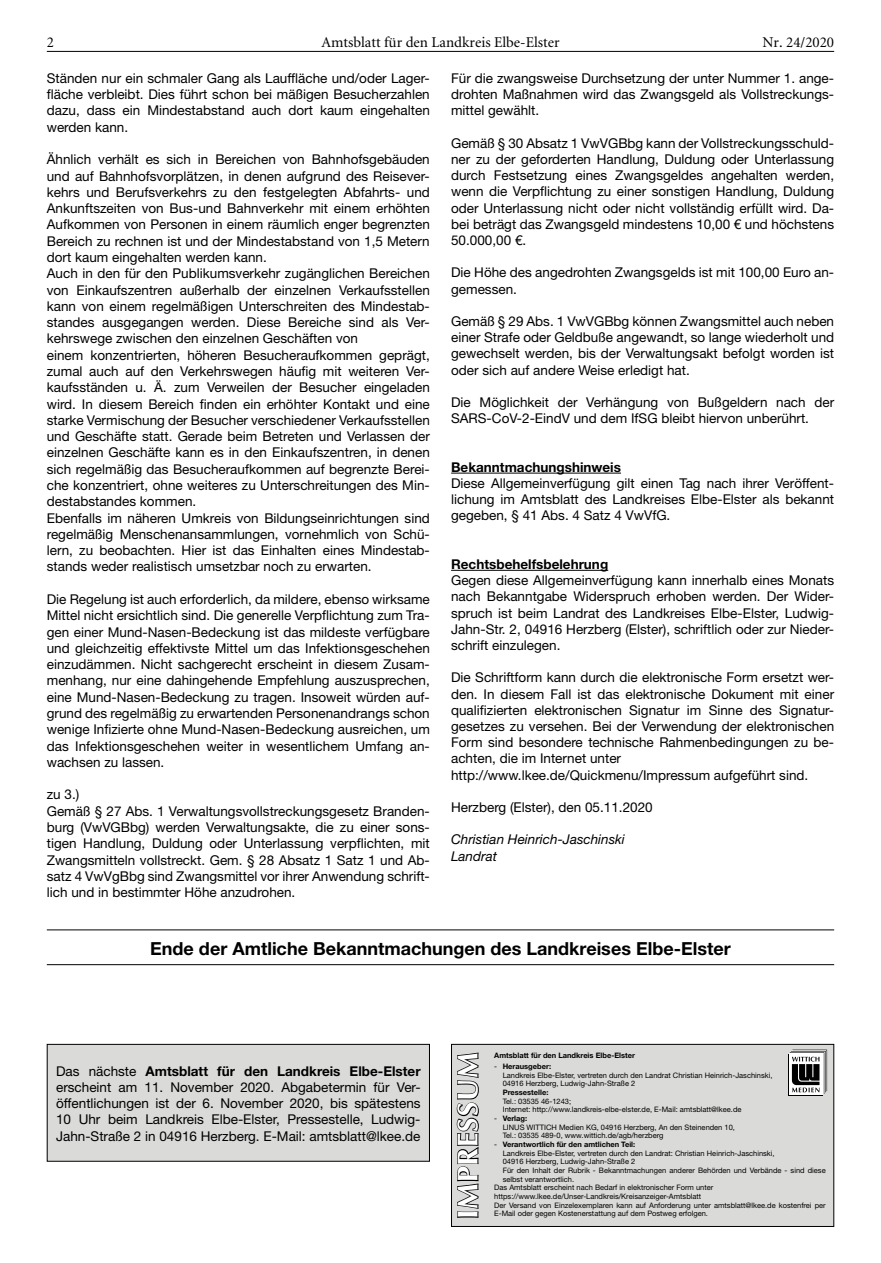
<style>
.page{position:relative;width:881px;height:1263px;background:#fff}
.page>*{position:absolute;margin:0;border:0;box-sizing:border-box;transform-origin:0 0}
.t1{font:700 28.65px "Optima LT";letter-spacing:.035em;color:#fff}
.t2{font:700 18px "Helvetica Neue LT";color:#000}
.t3{font:15px "Minion";color:#000}
.t4{font:13.5px/16.4px "Helvetica Neue LT";color:#000;text-align:justify}
.t5{font:700 13.5px "Helvetica Neue LT";color:#000}
.t6{font:italic 13.5px/16.2px "Helvetica Neue LT";color:#000}
.t7{font:7.5px/8.7px "Helvetica Neue LT";color:#000}
.t8{font:700 7.5px "Helvetica Neue LT";color:#000}
.s1{font-weight:700}
.s2{font-weight:400}
</style>
<div class="page">
<hr style="left:47px;top:51px;width:786px;height:1px;background:#000">
<hr style="left:451px;top:473px;width:169px;height:1px;background:#000">
<hr style="left:451px;top:570px;width:157px;height:1px;background:#000">
<hr style="left:47px;top:929px;width:786px;height:1px;background:#000">
<hr style="left:47px;top:964px;width:786px;height:1px;background:#000">
<div style="left:47px;top:1044px;width:382px;height:117px;background:#dadad9"></div>
<div style="left:47px;top:1044px;width:382px;height:117px;border:1px solid #000"></div>
<div style="left:451px;top:1044px;width:382px;height:183px;background:#dadad9;border:1px solid #000"></div>
<svg style="left:456px;top:1052px;width:23px;height:166px"></svg>
<svg style="left:788px;top:1054px;width:34px;height:41px"></svg>
<svg style="left:789px;top:1050px;width:37px;height:44px;background:#919191"></svg>
<p class="t3" style="left:47px;top:35px;width:9px">2</p>
<p class="t3" style="left:321px;top:35px;width:240px">Amtsblatt für den Landkreis Elbe-Elster</p>
<p class="t3" style="left:762px;top:35px;width:73px">Nr. 24/2020</p>
<p class="t4" style="left:451px;top:70px;width:384px">Für die zwangsweise Durchsetzung der unter Nummer 1. ange&shy;drohten Maßnahmen wird das Zwangsgeld als Vollstreckungs&shy;mittel gewählt.</p>
<p class="t4" style="left:451px;top:135px;width:384px">Gemäß § 30 Absatz 1 VwVGBbg kann der Vollstreckungsschuld&shy;ner zu der geforderten Handlung, Duldung oder Unterlassung durch Festsetzung eines Zwangsgeldes angehalten werden, wenn die Verpflichtung zu einer sonstigen Handlung, Duldung oder Unterlassung nicht oder nicht vollständig erfüllt wird. Da&shy;bei beträgt das Zwangsgeld mindestens 10,00 € und höchstens 50.000,00 €.</p>
<p class="t4" style="left:451px;top:264px;width:384px">Die Höhe des angedrohten Zwangsgelds ist mit 100,00 Euro an&shy;gemessen.</p>
<p class="t4" style="left:451px;top:313px;width:384px">Gemäß § 29 Abs. 1 VwVGBbg können Zwangsmittel auch neben einer Strafe oder Geldbuße angewandt, so lange wiederholt und gewechselt werden, bis der Verwaltungsakt befolgt worden ist oder sich auf andere Weise erledigt hat.</p>
<p class="t4" style="left:451px;top:394px;width:384px">Die Möglichkeit der Verhängung von Bußgeldern nach der<br>SARS-CoV-2-EindV und dem IfSG bleibt hiervon unberührt.</p>
<p class="t5" style="left:451px;top:459px;width:171px">Bekanntmachungshinweis</p>
<p class="t4" style="left:451px;top:475px;width:384px">Diese Allgemeinverfügung gilt einen Tag nach ihrer Veröffent&shy;lichung im Amtsblatt des Landkreises Elbe-Elster als bekannt gegeben, § 41 Abs. 4 Satz 4 VwVfG.</p>
<p class="t5" style="left:451px;top:556px;width:158px">Rechtsbehelfsbelehrung</p>
<p class="t4" style="left:451px;top:572px;width:384px">Gegen diese Allgemeinverfügung kann innerhalb eines Monats nach Bekanntgabe Widerspruch erhoben werden. Der Wider&shy;spruch ist beim Landrat des Landkreises Elbe-Elster, Ludwig-Jahn-Str. 2, 04916 Herzberg (Elster), schriftlich oder zur Nieder&shy;schrift einzulegen.</p>
<p class="t4" style="left:451px;top:669px;width:384px;text-align:left">Die Schriftform kann durch die elektronische Form ersetzt wer&shy;den. In diesem Fall ist das elektronische Dokument mit einer qualifizierten elektronischen Signatur im Sinne des Signatur&shy;gesetzes zu versehen. Bei der Verwendung der elektronischen Form sind besondere technische Rahmenbedingungen zu be&shy;achten, die im Internet unter http://www.lkee.de/Quickmenu/Impressum aufgeführt sind.</p>
<p class="t4" style="left:451px;top:799px;width:203px">Herzberg (Elster), den 05.11.2020</p>
<p class="t6" style="left:451px;top:831px;width:175px">Christian Heinrich-Jaschinski<br>Landrat</p>
<p class="t4" style="left:47px;top:70px;width:384px">Ständen nur ein schmaler Gang als Lauffläche und/oder Lager&shy;fläche verbleibt. Dies führt schon bei mäßigen Besucherzahlen dazu, dass ein Mindestabstand auch dort kaum eingehalten werden kann.</p>
<p class="t4" style="left:47px;top:151px;width:384px;text-align:left">Ähnlich verhält es sich in Bereichen von Bahnhofsgebäuden und auf Bahnhofsvorplätzen, in denen aufgrund des Reisever&shy;kehrs und Berufsverkehrs zu den festgelegten Abfahrts- und Ankunftszeiten von Bus-und Bahnverkehr mit einem erhöhten Aufkommen von Personen in einem räumlich enger begrenzten Bereich zu rechnen ist und der Mindestabstand von 1,5 Metern dort kaum eingehalten werden kann.<br>Auch in den für den Publikumsverkehr zugänglichen Bereichen von Einkaufszentren außerhalb der einzelnen Verkaufsstellen kann von einem regelmäßigen Unterschreiten des Mindestab&shy;standes ausgegangen werden. Diese Bereiche sind als Ver&shy;kehrswege zwischen den einzelnen Geschäften von<br>einem konzentrierten, höheren Besucheraufkommen geprägt, zumal auch auf den Verkehrswegen häufig mit weiteren Ver&shy;kaufsständen u. Ä. zum Verweilen der Besucher eingeladen wird. In diesem Bereich finden ein erhöhter Kontakt und eine starke Vermischung der Besucher verschiedener Verkaufsstellen und Geschäfte statt. Gerade beim Betreten und Verlassen der einzelnen Geschäfte kann es in den Einkaufszentren, in denen sich regelmäßig das Besucheraufkommen auf begrenzte Berei&shy;che konzentriert, ohne weiteres zu Unterschreitungen des Min&shy;destabstandes kommen.<br>Ebenfalls im näheren Umkreis von Bildungseinrichtungen sind regelmäßig Menschenansammlungen, vornehmlich von Schü&shy;lern, zu beobachten. Hier ist das Einhalten eines Mindestab&shy;stands weder realistisch umsetzbar noch zu erwarten.</p>
<p class="t4" style="left:47px;top:591px;width:384px">Die Regelung ist auch erforderlich, da mildere, ebenso wirksame Mittel nicht ersichtlich sind. Die generelle Verpflichtung zum Tra&shy;gen einer Mund-Nasen-Bedeckung ist das mildeste verfügbare und gleichzeitig effektivste Mittel um das Infektionsgeschehen einzudämmen. Nicht sachgerecht erscheint in diesem Zusam&shy;menhang, nur eine dahingehende Empfehlung auszusprechen, eine Mund-Nasen-Bedeckung zu tragen. Insoweit würden auf&shy;grund des regelmäßig zu erwartenden Personenandrangs schon wenige Infizierte ohne Mund-Nasen-Bedeckung ausreichen, um das Infektionsgeschehen weiter in wesentlichem Umfang an&shy;wachsen zu lassen.</p>
<p class="t4" style="left:47px;top:786px;width:384px;text-align:left">zu 3.)<br>Gemäß § 27 Abs. 1 Verwaltungsvollstreckungsgesetz Branden&shy;burg (VwVGBbg) werden Verwaltungsakte, die zu einer sons&shy;tigen Handlung, Duldung oder Unterlassung verpflichten, mit Zwangsmitteln vollstreckt. Gem. § 28 Absatz 1 Satz 1 und Ab&shy;satz 4 VwVgBbg sind Zwangsmittel vor ihrer Anwendung schrift&shy;lich und in bestimmter Höhe anzudrohen.</p>
<h2 class="t2" style="left:150px;top:937px;width:581px">Ende der Amtliche Bekanntmachungen des Landkreises Elbe-Elster</h2>
<p class="t4" style="left:56px;top:1063px;width:366px">Das nächste <span class="s1">Amtsblatt für den Landkreis Elbe-Elster </span>erscheint am 11. November 2020. Abgabetermin für Ver&shy;öffentlichungen ist der 6. November 2020, bis spätestens 10 Uhr beim Landkreis Elbe-Elster, Pressestelle, Ludwig-Jahn-Straße 2 in 04916 Herzberg. E-Mail: amtsblatt@lkee.de</p>
<h1 class="t1" style="left:451px;top:1219px;width:168px;rotate:-90deg">IMPRESSUM</h1>
<p class="t8" style="left:494px;top:1051px;width:142px">Amtsblatt für den Landkreis Elbe-Elster</p>
<p class="t7" style="left:502px;top:1062px;width:271px;text-indent:-9px">- <span class="s1">Herausgeber:<br></span>Landkreis Elbe-Elster, vertreten durch den Landrat Christian Heinrich-Jaschinski,<br>04916 Herzberg, Ludwig-Jahn-Straße 2</p>
<p class="t8" style="left:502px;top:1088px;width:47px">Pressestelle:</p>
<p class="t7" style="left:502px;top:1096px;width:240px">Tel.: 03535 46-1243;<br>Internet: http://www.landkreis-elbe-elster.de, E-Mail: amtsblatt@lkee.de</p>
<p class="t7" style="left:502px;top:1114px;width:234px;text-indent:-9px">- <span class="s1">Verlag:<br></span>LINUS WITTICH Medien KG, 04916 Herzberg, An den Steinenden 10,<br>Tel.: 03535 489-0, www.wittich.de/agb/herzberg</p>
<p class="t8" style="left:494px;top:1140px;width:142px"><span class="s2">-</span> Verantwortlich für den amtlichen Teil:</p>
<p class="t7" style="left:502px;top:1148px;width:273px">Landkreis Elbe-Elster, vertreten durch den Landrat: Christian Heinrich-Jaschinski,</p>
<p class="t7" style="left:502px;top:1157px;width:134px">04916 Herzberg, Ludwig-Jahn-Straße 2</p>
<p class="t7" style="left:502px;top:1166px;width:324px">Für den Inhalt der Rubrik - Bekanntmachungen anderer Behörden und Verbände - sind diese</p>
<p class="t7" style="left:502px;top:1174px;width:73px">selbst verantwortlich.</p>
<p class="t7" style="left:494px;top:1183px;width:220px">Das Amtsblatt erscheint nach Bedarf in elektronischer Form unter</p>
<p class="t7" style="left:494px;top:1192px;width:208px">https://www.lkee.de/Unser-Landkreis/Kreisanzeiger-Amtsblatt</p>
<p class="t7" style="left:494px;top:1200px;width:333px">Der Versand von Einzelexemplaren kann auf Anforderung unter amtsblatt@lkee.de kostenfrei per</p>
<p class="t7" style="left:494px;top:1209px;width:215px">E-Mail oder gegen Kostenerstattung auf dem Postweg erfolgen.</p>
</div>
